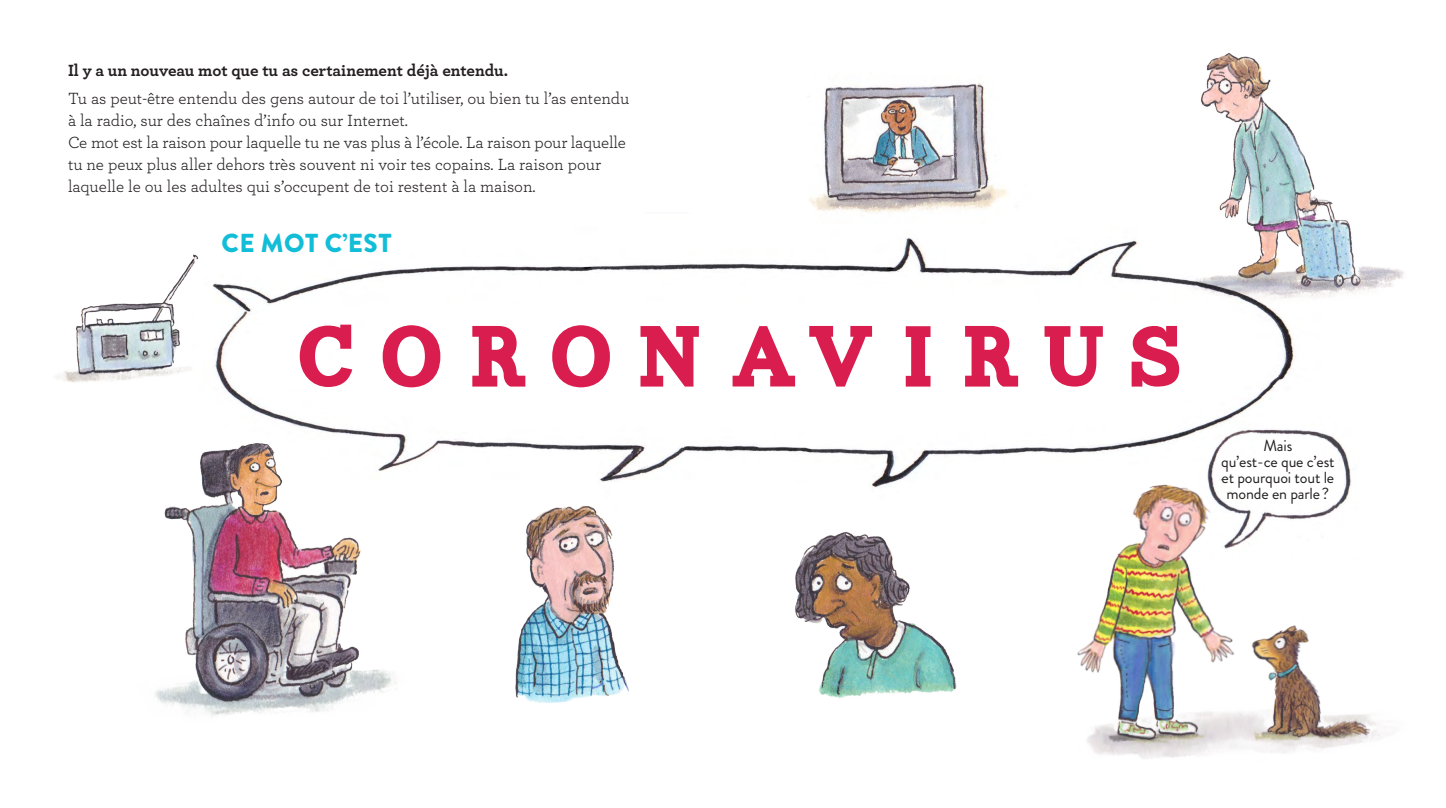
<style>
.page{position:relative;width:1446px;height:808px;background:#fff}
.page>*{position:absolute;margin:0;border:0;box-sizing:border-box;transform-origin:0 0}
.texte_courant{font:86.4px "Carton";letter-spacing:.275em;color:#d91d4e}
.titre{font:900 26px "Brandon Grotesque";letter-spacing:.02em;color:#12bdd7}
.texte_courant-2{font:17px/22px "Archer";color:#231f20}
.texte_courant-3{font:700 17px "Archer";color:#231f20}
.bulle{font:16px/16px "Brandon Grotesque";letter-spacing:-.01em;color:#231f20;text-align:center}
</style>
<div class="page">
<img style="left:155px;top:506px;width:241px;height:211px">
<img style="left:55px;top:260px;width:137px;height:122px">
<img style="left:515px;top:510px;width:114px;height:193px">
<img style="left:1077px;top:510px;width:309px;height:249px">
<img style="left:1201px;top:53px;width:203px;height:244px">
<img style="left:795px;top:532px;width:162px;height:166px">
<img style="left:808px;top:83px;width:209px;height:130px">
<img style="left:1162px;top:433px;width:206px;height:165px">
<img style="left:192px;top:213px;width:1129px;height:297px">
<p class="texte_courant-3" style="left:68px;top:57px;width:442px">Il y a un nouveau mot que tu as certainement déjà entendu.</p>
<p class="texte_courant-2" style="left:68px;top:86px;width:563px">Tu as peut-être entendu des gens autour de toi l’utiliser, ou bien tu l’as entendu à la radio, sur des chaînes d’info ou sur Internet.<br>Ce mot est la raison pour laquelle tu ne vas plus à l’école. La raison pour laquelle tu ne peux plus aller dehors très souvent ni voir tes copains. La raison pour laquelle le ou les adultes qui s’occupent de toi restent à la maison.</p>
<p class="titre" style="left:221px;top:225px;width:172px">CE MOT C’EST</p>
<p class="texte_courant" style="left:297px;top:322px;width:888px">CORONAVIRUS</p>
<p class="bulle" style="left:1263px;top:437px;width:31px">Mais</p>
<p class="bulle" style="left:1221px;top:453px;width:115px">qu’est-ce que c’est et pourquoi tout le monde en parle?</p>
</div>
